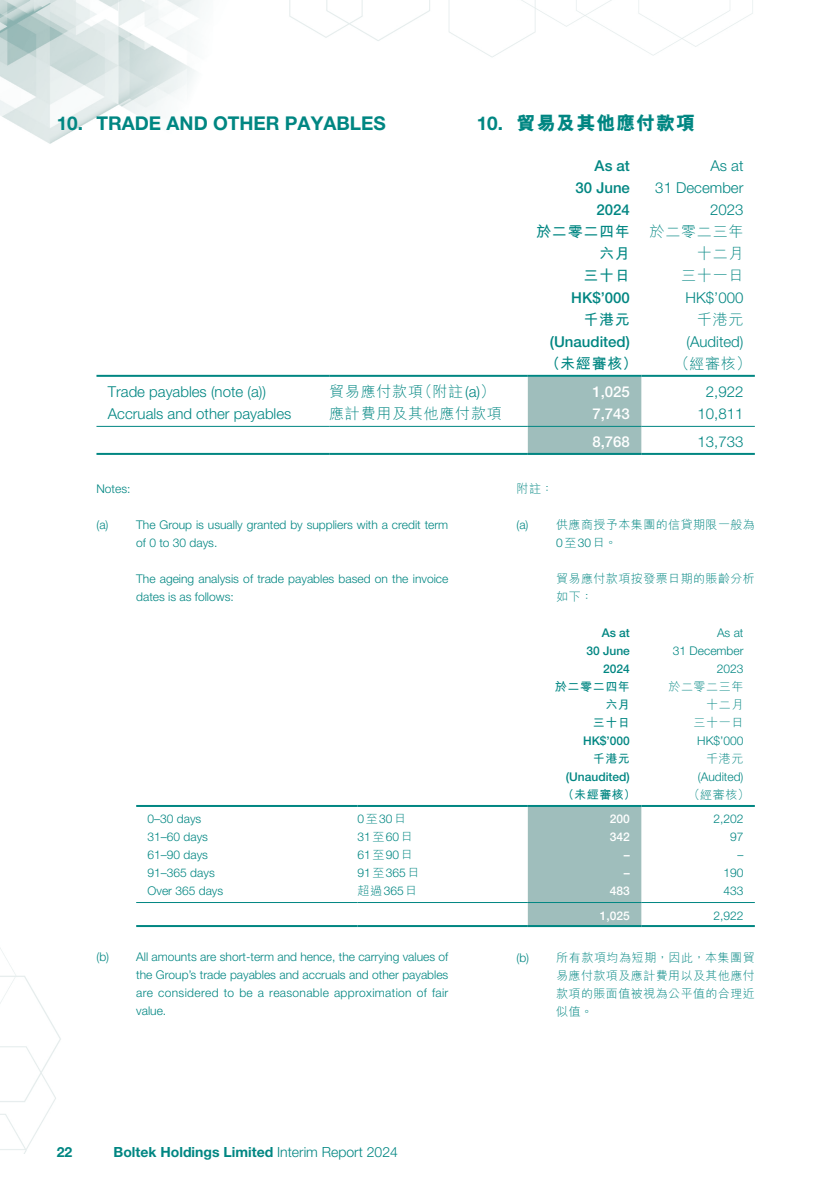
<style>
.page{position:relative;width:840px;height:1191px;background:#fff}
.page>*{position:absolute;margin:0;border:0;box-sizing:border-box;transform-origin:0 0}
.t1{font:700 19px "Helvetica Neue LT Std";color:#008682}
.t2{font:800 19px "M Hei HK";letter-spacing:.05em;color:#008682}
.t3{font:300 15px/22px "Helvetica Neue LT Std";color:#008682;text-align:right}
.t4{font:300 15px/22px "M Hei HK";letter-spacing:.05em;color:#008682;text-align:right}
.t5{font:500 15px/22px "Helvetica Neue LT Std";color:#008682;text-align:right}
.t6{font:700 15px/22px "M Hei HK";letter-spacing:.05em;color:#008682;text-align:right}
.t7{font:500 15px "Helvetica Neue LT Std";color:#fff}
.t8{font:700 14px "Helvetica Neue LT Std";color:#008682}
.t9{font:300 12px/18px "Helvetica Neue LT Std";color:#008682}
.t10{font:300 12px/18px "M Hei HK";letter-spacing:.035em;color:#008682;text-align:right}
.t11{font:500 12px/18px "Helvetica Neue LT Std";color:#008682;text-align:right}
.t12{font:700 12px/18px "M Hei HK";letter-spacing:.05em;color:#008682;text-align:right}
.t13{font:500 12px "Helvetica Neue LT Std";color:#fff}
.s1{font-family:"Helvetica Neue LT Std";font-weight:700}
.s2{font-family:"Helvetica Neue LT Std"}
.s3{font-family:"M Hei HK"}
.s4{font-weight:300}
</style>
<div class="page">
<img style="left:0;top:0;width:755px;height:1153px">
<div style="left:527px;top:377px;width:114px;height:76px;background:#9fbebc"></div>
<hr style="left:96px;top:375px;width:233px;height:2px;background:#008682">
<hr style="left:329px;top:375px;width:198px;height:2px;background:#008682">
<hr style="left:527px;top:375px;width:114px;height:2px;background:#008682">
<hr style="left:641px;top:375px;width:113px;height:2px;background:#008682">
<hr style="left:96px;top:426px;width:233px;height:1px;background:#008682">
<hr style="left:329px;top:426px;width:198px;height:1px;background:#008682">
<hr style="left:527px;top:426px;width:114px;height:1px;background:#008682">
<hr style="left:641px;top:426px;width:113px;height:1px;background:#008682">
<hr style="left:96px;top:453px;width:233px;height:2px;background:#008682">
<hr style="left:329px;top:453px;width:198px;height:2px;background:#008682">
<hr style="left:527px;top:453px;width:114px;height:2px;background:#008682">
<hr style="left:641px;top:453px;width:113px;height:2px;background:#008682">
<div style="left:527px;top:807px;width:114px;height:118px;background:#9fbebc"></div>
<hr style="left:136px;top:805px;width:221px;height:2px;background:#008682">
<hr style="left:357px;top:805px;width:170px;height:2px;background:#008682">
<hr style="left:527px;top:805px;width:114px;height:2px;background:#008682">
<hr style="left:641px;top:805px;width:113px;height:2px;background:#008682">
<hr style="left:136px;top:902px;width:221px;height:1px;background:#008682">
<hr style="left:357px;top:902px;width:170px;height:1px;background:#008682">
<hr style="left:527px;top:902px;width:114px;height:1px;background:#008682">
<hr style="left:641px;top:902px;width:113px;height:1px;background:#008682">
<hr style="left:136px;top:925px;width:221px;height:2px;background:#008682">
<hr style="left:357px;top:925px;width:170px;height:2px;background:#008682">
<hr style="left:527px;top:925px;width:114px;height:2px;background:#008682">
<hr style="left:641px;top:925px;width:113px;height:2px;background:#008682">
<h1 class="t1" style="left:57px;top:112px;width:330px">10. TRADE AND OTHER PAYABLES</h1>
<h1 class="t2" style="left:476px;top:114px;width:220px"><span class="s1">10.</span> 貿易及其他應付款項</h1>
<p class="t5" style="left:575px;top:154px;width:56px">As at<br>30 June<br>2024</p>
<p class="t3" style="left:655px;top:154px;width:90px">As at<br>31 December<br>2023</p>
<p class="t6" style="left:536px;top:219px;width:95px">於二零二四年六月<br>三十日</p>
<p class="t4" style="left:649px;top:220px;width:95px">於二零二三年十二月<br>三十一日</p>
<p class="t5" style="left:571px;top:286px;width:60px">HK$’000</p>
<p class="t3" style="left:685px;top:286px;width:59px">HK$’000</p>
<p class="t6" style="left:583px;top:307px;width:48px">千港元</p>
<p class="t4" style="left:696px;top:308px;width:48px">千港元</p>
<p class="t5" style="left:549px;top:330px;width:82px">(Unaudited)</p>
<p class="t3" style="left:686px;top:330px;width:58px">(Audited)</p>
<p class="t6" style="left:545px;top:351px;width:94px">（未經審核）</p>
<p class="t4" style="left:674px;top:352px;width:78px">（經審核）</p>
<p class="t3" style="left:108px;top:380px;width:160px">Trade payables (note (a))</p>
<p class="t4" style="left:329px;top:380px;width:167px">貿易應付款項（附註<span class="s2">(a)</span>）</p>
<p class="t7" style="left:592px;top:383px;width:39px">1,025</p>
<p class="t3" style="left:705px;top:380px;width:39px">2,922</p>
<p class="t3" style="left:108px;top:402px;width:185px">Accruals and other payables</p>
<p class="t4" style="left:329px;top:402px;width:174px">應計費用及其他應付款項</p>
<p class="t7" style="left:592px;top:405px;width:39px">7,743</p>
<p class="t3" style="left:697px;top:402px;width:47px">10,811</p>
<p class="t7" style="left:592px;top:433px;width:39px">8,768</p>
<p class="t3" style="left:697px;top:430px;width:47px">13,733</p>
<p class="t9" style="left:96px;top:480px;width:36px">Notes:</p>
<p class="t9" style="left:136px;top:516px;width:313px;text-indent:-40px">(a) The Group is usually granted by suppliers with a credit term of 0 to 30 days.</p>
<p class="t9" style="left:136px;top:570px;width:313px">The ageing analysis of trade payables based on the invoice dates is as follows:</p>
<p class="t11" style="left:586px;top:624px;width:45px">As at<br>30 June<br>2024</p>
<p class="t9" style="left:672px;top:624px;width:72px;text-align:right">As at<br>31 December<br>2023</p>
<p class="t12" style="left:554px;top:677px;width:76px">於二零二四年六月<br>三十日</p>
<p class="t10" style="left:668px;top:678px;width:77px">於二零二三年十二月<br>三十一日</p>
<p class="t11" style="left:582px;top:732px;width:48px">HK$’000</p>
<p class="t9" style="left:696px;top:732px;width:48px">HK$’000</p>
<p class="t12" style="left:592px;top:749px;width:39px">千港元</p>
<p class="t10" style="left:705px;top:750px;width:39px">千港元</p>
<p class="t11" style="left:565px;top:768px;width:66px">(Unaudited)</p>
<p class="t9" style="left:697px;top:768px;width:47px">(Audited)</p>
<p class="t12" style="left:561px;top:785px;width:75px">（未經審核）</p>
<p class="t10" style="left:687px;top:786px;width:63px">（經審核）</p>
<p class="t9" style="left:147px;top:810px;width:55px">0–30 days</p>
<p class="t9" style="left:357px;top:810px;width:50px">0<span class="s3">至</span>30<span class="s3">日</span></p>
<p class="t13" style="left:609px;top:812px;width:22px">200</p>
<p class="t9" style="left:713px;top:810px;width:32px">2,202</p>
<p class="t9" style="left:147px;top:828px;width:62px">31–60 days</p>
<p class="t9" style="left:357px;top:828px;width:57px">31<span class="s3">至</span>60<span class="s3">日</span></p>
<p class="t13" style="left:609px;top:830px;width:22px">342</p>
<p class="t9" style="left:729px;top:828px;width:15px">97</p>
<p class="t9" style="left:147px;top:846px;width:62px">61–90 days</p>
<p class="t9" style="left:357px;top:846px;width:57px">61<span class="s3">至</span>90<span class="s3">日</span></p>
<p class="t13" style="left:623px;top:848px;width:7px">–</p>
<p class="t9" style="left:737px;top:846px;width:7px">–</p>
<p class="t9" style="left:147px;top:864px;width:69px">91–365 days</p>
<p class="t9" style="left:357px;top:864px;width:63px">91<span class="s3">至</span>365<span class="s3">日</span></p>
<p class="t13" style="left:623px;top:866px;width:7px">–</p>
<p class="t9" style="left:723px;top:864px;width:22px">190</p>
<p class="t9" style="left:147px;top:882px;width:77px">Over 365 days</p>
<p class="t10" style="left:357px;top:882px;width:61px">超過<span class="s2">365</span>日</p>
<p class="t13" style="left:609px;top:884px;width:22px">483</p>
<p class="t9" style="left:723px;top:882px;width:22px">433</p>
<p class="t13" style="left:599px;top:908px;width:32px">1,025</p>
<p class="t9" style="left:713px;top:906px;width:32px">2,922</p>
<p class="t9" style="left:136px;top:948px;width:313px;text-align:justify;text-indent:-40px">(b) All amounts are short-term and hence, the carrying values of the Group’s trade payables and accruals and other payables are considered to be a reasonable approximation of fair value.</p>
<p class="t10" style="left:516px;top:479px;width:38px">附註：</p>
<p class="t10" style="left:516px;top:515px;width:240px"><span class="s2">(a)</span> 供應商授予本集團的信貸期限一般為</p>
<p class="t9" style="left:556px;top:534px;width:62px">0<span class="s3">至</span>30<span class="s3">日。</span></p>
<p class="t10" style="left:556px;top:569px;width:200px;text-align:left">貿易應付款項按發票日期的賬齡分析如下：</p>
<p class="t10" style="left:556px;top:948px;width:200px;text-align:justify;text-indent:-40px"><span class="s2">(b)</span> 所有款項均為短期，因此，本集團貿易應付款項及應計費用以及其他應付款項的賬面值被視為公平值的合理近似值。</p>
<p class="t8" style="left:57px;top:1143px;width:17px">22</p>
<p class="t8" style="left:113px;top:1143px;width:286px">Boltek Holdings Limited <span class="s4">Interim Report 2024</span></p>
</div>
